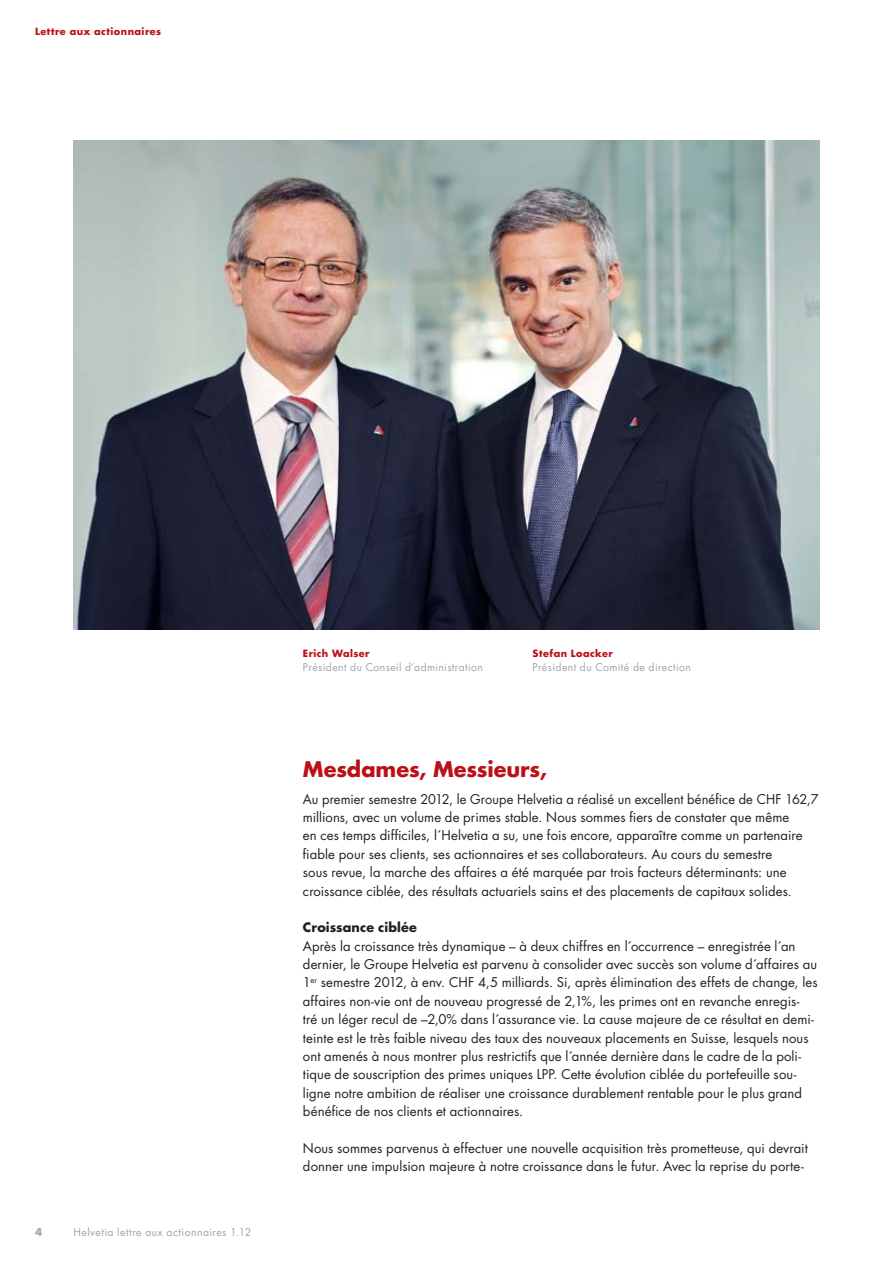
<style>
.page{position:relative;width:893px;height:1263px;background:#fff}
.page>*{position:absolute;margin:0;border:0;box-sizing:border-box;transform-origin:0 0}
.t1{font:700 21px "Futura Std";letter-spacing:-.005em;color:#bb1018}
.t2{font:13.2px/18.5px "Futura Std";letter-spacing:.005em;color:#231f20}
.t3{font:700 12.75px "Futura Std";letter-spacing:.01em;color:#231f20}
.t4{font:10.5px "Futura Std";letter-spacing:.035em;color:#a1a3a6}
.t5{font:700 10.5px "Futura Std";color:#a1a3a6}
.t6{font:700 9.75px "Futura Std";letter-spacing:.045em;color:#bb1018}
</style>
<div class="page">
<img style="left:73px;top:140px;width:747px;height:489px">
<p class="t6" style="left:35px;top:24px;width:128px">Lettre aux actionnaires</p>
<p class="t5" style="left:35px;top:1225px;width:9px">4</p>
<p class="t4" style="left:73px;top:1225px;width:179px">Helvetia lettre aux actionnaires 1.12</p>
<p class="t6" style="left:303px;top:646px;width:68px">Erich Walser</p>
<p class="t4" style="left:303px;top:661px;width:182px">Président du Conseil d’administration</p>
<p class="t6" style="left:533px;top:646px;width:82px">Stefan Loacker</p>
<p class="t4" style="left:533px;top:661px;width:160px">Président du Comité de direction</p>
<h1 class="t1" style="left:303px;top:755px;width:245px">Mesdames, Messieurs,</h1>
<p class="t2" style="left:303px;top:790px;width:517px">Au premier semestre 2012, le Groupe Helvetia a réalisé un excellent bénéfice de CHF 162,7 millions, avec un volume de primes stable. Nous sommes fiers de constater que même<br>en ces temps difficiles, l´Helvetia a su, une fois encore, apparaître comme un partenaire fiable pour ses clients, ses actionnaires et ses collaborateurs. Au cours du semestre<br>sous revue, la marche des affaires a été marquée par trois facteurs déterminants: une croissance ciblée, des résultats actuariels sains et des placements de capitaux solides.</p>
<p class="t3" style="left:303px;top:919px;width:115px">Croissance ciblée</p>
<p class="t2" style="left:303px;top:937px;width:516px">Après la croissance très dynamique – à deux chiffres en l´occurrence – enregistrée l´an dernier, le Groupe Helvetia est parvenu à consolider avec succès son volume d´affaires au 1<sup>er</sup> semestre 2012, à env. CHF 4,5 milliards. Si, après élimination des effets de change, les affaires non-vie ont de nouveau progressé de 2,1%, les primes ont en revanche enregis-<br>tré un léger recul de –2,0% dans l´assurance vie. La cause majeure de ce résultat en demi&shy;teinte est le très faible niveau des taux des nouveaux placements en Suisse, lesquels nous ont amenés à nous montrer plus restrictifs que l´année dernière dans le cadre de la poli&shy;tique de souscription des primes uniques LPP. Cette évolution ciblée du portefeuille sou&shy;ligne notre ambition de réaliser une croissance durablement rentable pour le plus grand bénéfice de nos clients et actionnaires.</p>
<p class="t2" style="left:303px;top:1139px;width:506px">Nous sommes parvenus à effectuer une nouvelle acquisition très prometteuse, qui devrait donner une impulsion majeure à notre croissance dans le futur. Avec la reprise du porte-</p>
</div>
